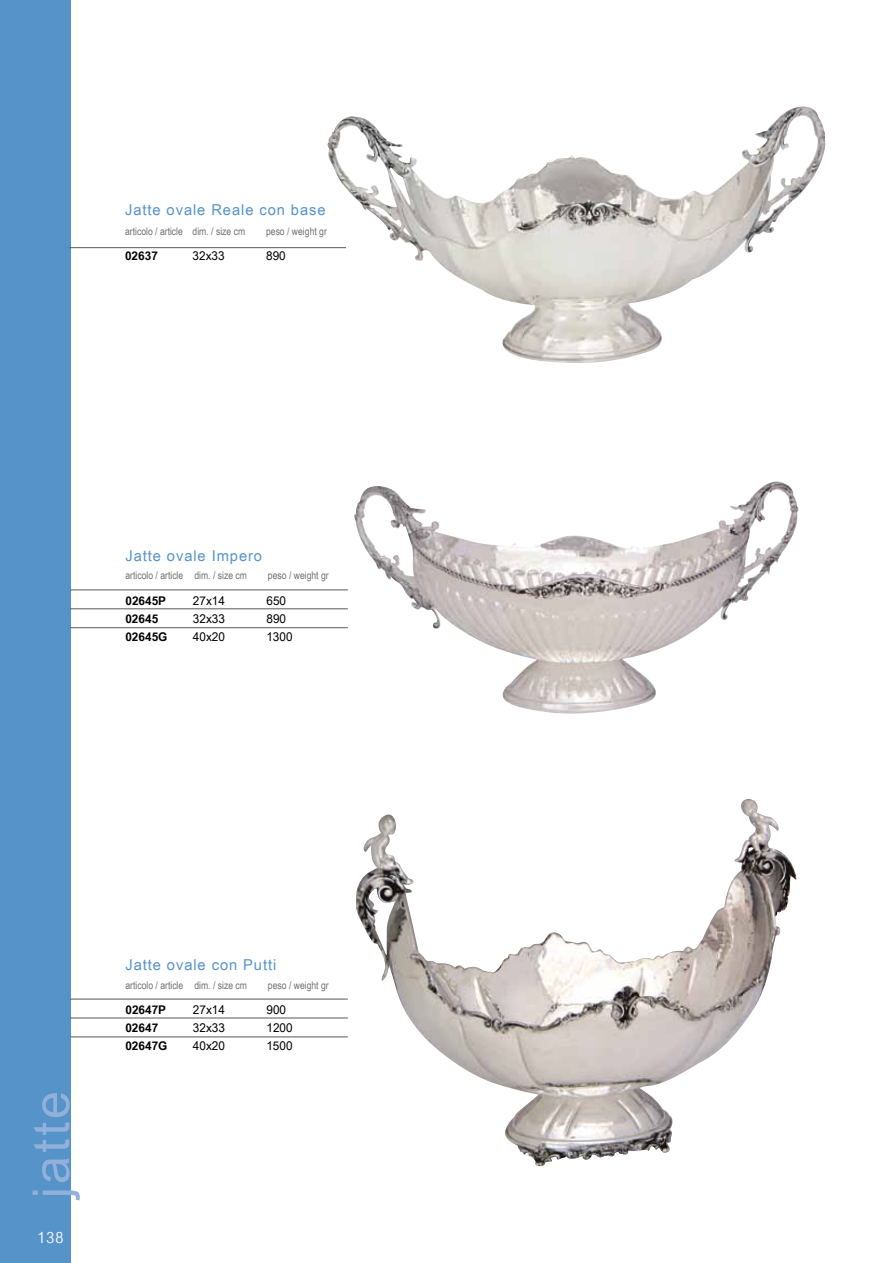
<style>
.page{position:relative;width:893px;height:1263px;background:#fff}
.page>*{position:absolute;margin:0;border:0;box-sizing:border-box;transform-origin:0 0}
.t1{font:51px "Arial Narrow";color:#91b1da;scale:1.2 1}
.t2{font:15px "Arial Narrow";letter-spacing:.05em;color:#5693c9;scale:1.2 1}
.t3{font:300 condensed 15px "Helvetica";color:#fff;scale:1.2 1}
.t4{font:12px "Arial Narrow";color:#000;scale:1.2 1}
.t5{font:700 12px "Arial Narrow";color:#000;scale:1.2 1}
.t6{font:10.5px "Arial Narrow";color:#707172}
</style>
<div class="page">
<div style="left:0;top:0;width:70px;height:1263px;background:#5693c9"></div>
<hr style="left:70px;top:590px;width:278px;height:1px;background:#58585a">
<hr style="left:70px;top:608px;width:278px;height:1px;background:#58585a">
<hr style="left:70px;top:627px;width:278px;height:1px;background:#58585a">
<hr style="left:70px;top:999px;width:278px;height:1px;background:#58585a">
<hr style="left:70px;top:1018px;width:278px;height:1px;background:#58585a">
<hr style="left:70px;top:1037px;width:278px;height:1px;background:#58585a">
<img style="left:354px;top:481px;width:445px;height:233px">
<img style="left:356px;top:800px;width:401px;height:367px">
<img style="left:326px;top:116px;width:481px;height:247px">
<hr style="left:69px;top:247px;width:277px;height:1px;background:#58585a">
<h2 class="t2" style="left:125px;top:199px;width:169px">Jatte ovale Reale con base</h2>
<p class="t5" style="left:125px;top:247px;width:29px">02637</p>
<p class="t4" style="left:193px;top:247px;width:28px">32x33</p>
<p class="t4" style="left:266px;top:247px;width:18px">890</p>
<p class="t6" style="left:125px;top:224px;width:122px">articolo / article dim. / size cm</p>
<p class="t6" style="left:266px;top:224px;width:62px">peso / weight gr</p>
<h2 class="t2" style="left:125px;top:544px;width:115px">Jatte ovale Impero</h2>
<p class="t6" style="left:125px;top:568px;width:123px">articolo / article dim. / size cm</p>
<p class="t6" style="left:268px;top:568px;width:62px">peso / weight gr</p>
<p class="t5" style="left:125px;top:591px;width:35px">02645P</p>
<p class="t4" style="left:193px;top:592px;width:28px">27x14</p>
<p class="t4" style="left:266px;top:592px;width:18px">650</p>
<p class="t5" style="left:125px;top:609px;width:29px">02645</p>
<p class="t4" style="left:193px;top:610px;width:28px">32x33</p>
<p class="t4" style="left:266px;top:610px;width:18px">890</p>
<p class="t5" style="left:125px;top:627px;width:37px">02645G</p>
<p class="t4" style="left:193px;top:628px;width:28px">40x20</p>
<p class="t4" style="left:266px;top:628px;width:23px">1300</p>
<h1 class="t1" style="left:14px;top:1198px;width:91px;rotate:-90deg">jatte</h1>
<h2 class="t3" style="left:38px;top:1229px;width:23px">138</h2>
<h2 class="t2" style="left:125px;top:953px;width:127px">Jatte ovale con Putti</h2>
<p class="t6" style="left:125px;top:977px;width:123px">articolo / article dim. / size cm</p>
<p class="t6" style="left:268px;top:977px;width:62px">peso / weight gr</p>
<p class="t5" style="left:125px;top:1001px;width:35px">02647P</p>
<p class="t4" style="left:193px;top:1001px;width:28px">27x14</p>
<p class="t4" style="left:266px;top:1001px;width:18px">900</p>
<p class="t5" style="left:125px;top:1019px;width:29px">02647</p>
<p class="t4" style="left:193px;top:1019px;width:28px">32x33</p>
<p class="t4" style="left:266px;top:1019px;width:23px">1200</p>
<p class="t5" style="left:125px;top:1037px;width:37px">02647G</p>
<p class="t4" style="left:193px;top:1037px;width:28px">40x20</p>
<p class="t4" style="left:266px;top:1037px;width:23px">1500</p>
</div>
